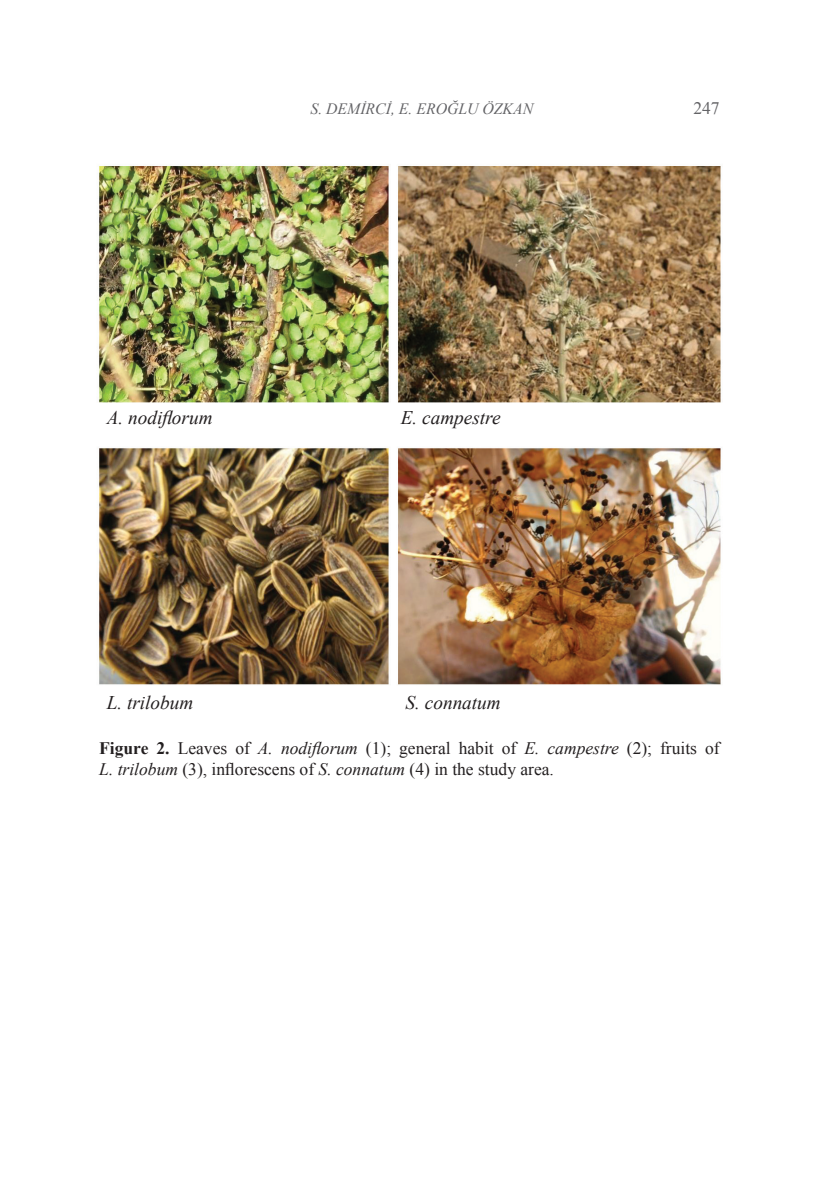
<style>
.page{position:relative;width:819px;height:1191px;background:#fff}
.page>*{position:absolute;margin:0;border:0;box-sizing:border-box;transform-origin:0 0}
.t1{font:italic 19.25px "Times New Roman";color:#231f20}
._03_TABLO-RESİMALTI{font:17.5px/21px "Times New Roman";color:#231f20}
.t2{font:17.5px "Times New Roman";color:#636366}
.t3{font:italic 15.75px "Times New Roman";color:#636366}
.s1{font-weight:700}
.s2{font-style:italic}
</style>
<div class="page">
<img style="left:99px;top:166px;width:622px;height:519px">
<p class="t3" style="left:310px;top:98px;width:224px">S. DEMİRCİ, E. EROĞLU ÖZKAN</p>
<p class="t2" style="left:693px;top:96px;width:28px">247</p>
<p class="t1" style="left:107px;top:404px;width:107px">A. nodiflorum</p>
<p class="t1" style="left:401px;top:404px;width:101px">E. campestre</p>
<p class="t1" style="left:107px;top:689px;width:88px">L. trilobum</p>
<p class="t1" style="left:405px;top:689px;width:97px">S. connatum</p>
<p class="_03_TABLO-RESİMALTI" style="left:99px;top:737px;width:622px"><span class="s1">Figure 2.</span> Leaves of <span class="s2">A. nodiflorum</span> (1); general habit of <span class="s2">E. campestre</span> (2); fruits of<br><span class="s2">L. trilobum</span> (3), inflorescens of <span class="s2">S. connatum</span> (4) in the study area.</p>
</div>
